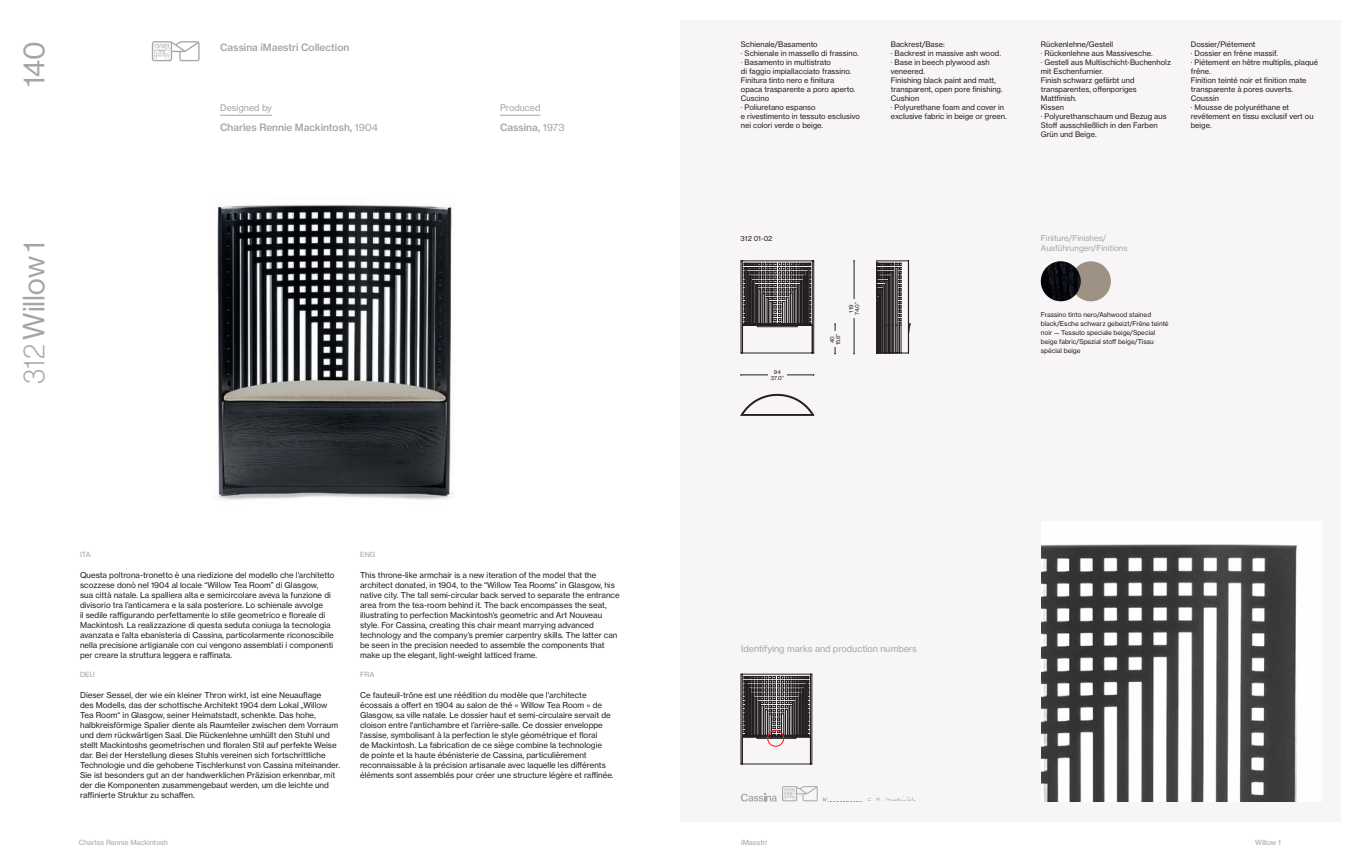
<style>
.page{position:relative;width:1361px;height:865px;background:#fff}
.page>*{position:absolute;margin:0;border:0;box-sizing:border-box;transform-origin:0 0}
.t1{font:30px "Haas Grot Disp 55 Roman";color:#a5a5a9}
.t2{font:500 10px "Haas Grot Text 65";color:#a5a5a9}
.t3{font:9px "Haas Grot Text 55 Roman";color:#a5a5a9}
.t4{font:8px/10px "Haas Grot Text 55 Roman";color:#231f20}
.t5{font:8px/10px "Haas Grot Text 55 Roman";color:#a5a5a9}
.t6{font:7.5px/9px "Haas Grot Text 55 Roman";color:#231f20}
.t7{font:7px "Haas Grot Text 55 Roman";color:#a5a5a9}
.t8{font:7px "Haas Grot Text 55 Roman";color:#231f20}
.t9{font:6.5px/9px "Haas Grot Text 55 Roman";color:#231f20}
.t10{font:5.5px/6px "Haas Grot Text 55 Roman";letter-spacing:-.01em;color:#231f20;text-align:center}
.s1{font-family:"Haas Grot Disp 35";font-weight:100}
.s2{font-family:"Haas Grot Text 55 Roman";font-weight:400}
</style>
<div class="page">
<div style="left:680px;top:20px;width:661px;height:801px;background:#f8f5f6"></div>
<img style="left:217px;top:204px;width:237px;height:296px">
<img style="left:1041px;top:544px;width:256px;height:257px">
<div style="left:1071px;top:261px;width:40px;height:40px;background:#9d9283;border-radius:50%"></div>
<hr style="left:220px;top:115px;width:52px;height:1px;background:#a5a5a9">
<hr style="left:500px;top:115px;width:40px;height:1px;background:#a5a5a9">
<svg style="left:151px;top:43px;width:47px;height:19px"></svg>
<svg style="left:152px;top:41px;width:48px;height:20px"></svg>
<svg style="left:741px;top:261px;width:73px;height:92px"></svg>
<svg style="left:741px;top:674px;width:71px;height:90px"></svg>
<hr style="left:741px;top:375px;width:73px;height:1px;background:#231f20">
<div style="left:768px;top:369px;width:18px;height:12px;background:#f8f5f6"></div>
<hr style="left:835px;top:324px;width:1px;height:30px;background:#231f20">
<hr style="left:854px;top:261px;width:1px;height:93px;background:#231f20">
<div style="left:829px;top:332px;width:12px;height:15px;background:#f8f5f6"></div>
<div style="left:848px;top:300px;width:12px;height:18px;background:#f8f5f6"></div>
<svg style="left:741px;top:393px;width:73px;height:22px"></svg>
<svg style="left:876px;top:261px;width:34px;height:93px"></svg>
<hr style="left:908px;top:261px;width:1px;height:92px;background:#231f20">
<hr style="left:876px;top:261px;width:1px;height:92px;background:#231f20">
<div style="left:767px;top:729px;width:17px;height:17px;border:1px solid #ee1d23;border-radius:50%"></div>
<img style="left:1041px;top:261px;width:39px;height:40px;border-radius:20px">
<svg style="left:741px;top:786px;width:76px;height:16px"></svg>
<svg style="left:823px;top:796px;width:92px;height:5px"></svg>
<h1 class="t1" style="left:17px;top:87px;width:47px;rotate:-90deg">140</h1>
<h1 class="t1" style="left:17px;top:384px;width:144px;rotate:-90deg"><span class="s1">312</span> Willow 1</h1>
<p class="t2" style="left:220px;top:41px;width:131px">Cassina iMaestri Collection</p>
<p class="t3" style="left:220px;top:102px;width:53px">Designed by</p>
<p class="t2" style="left:220px;top:121px;width:159px">Charles Rennie Mackintosh, <span class="s2">1904</span></p>
<p class="t3" style="left:500px;top:102px;width:42px">Produced</p>
<p class="t2" style="left:500px;top:121px;width:66px">Cassina, <span class="s2">1973</span></p>
<p class="t6" style="left:741px;top:40px;width:120px">Schienale/Basamento<br>· Schienale in massello di frassino. · Basamento in multistrato<br>di faggio impiallacciato frassino.<br>Finitura tinto nero e finitura<br>opaca trasparente a poro aperto.<br>Cuscino<br>· Poliuretano espanso<br>e rivestimento in tessuto esclusivo nei colori verde o beige.</p>
<p class="t6" style="left:1041px;top:40px;width:131px">Rückenlehne/Gestell<br>· Rückenlehne aus Massivesche.<br>· Gestell aus Multischicht-Buchenholz mit Eschenfurnier.<br>Finish schwarz gefärbt und transparentes, offenporiges<br>Mattfinish.<br>Kissen<br>· Polyurethanschaum und Bezug aus<br>Stoff ausschließlich in den Farben<br>Grün und Beige.</p>
<p class="t6" style="left:891px;top:40px;width:117px">Backrest/Base:<br>· Backrest in massive ash wood.<br>· Base in beech plywood ash veneered.<br>Finishing black paint and matt, transparent, open pore finishing.<br>Cushion<br>· Polyurethane foam and cover in exclusive fabric in beige or green.</p>
<p class="t6" style="left:1191px;top:40px;width:129px">Dossier/Piétement<br>· Dossier en frêne massif.<br>· Piétement en hêtre multiplis, plaqué frêne.<br>Finition teinté noir et finition mate transparente à pores ouverts.<br>Coussin<br>· Mousse de polyuréthane et revêtement en tissu exclusif vert ou beige.</p>
<p class="t8" style="left:740px;top:234px;width:33px">312 01-02</p>
<p class="t10" style="left:771px;top:369px;width:14px">94<br>37.0”</p>
<p class="t10" style="left:829px;top:345px;width:13px;rotate:-90deg">40<br>15.6”</p>
<p class="t10" style="left:848px;top:315px;width:14px;rotate:-90deg">119<br>74.0”</p>
<p class="t5" style="left:1041px;top:233px;width:88px">Finiture/Finishes/<br>Ausführungen/Finitions</p>
<p class="t9" style="left:1041px;top:310px;width:129px">Frassino tinto nero/Ashwood stained black/Esche schwarz gebeizt/Frêne teinté noir — Tessuto speciale beige/Special beige fabric/Spezial stoff beige/Tissu spécial beige</p>
<p class="t7" style="left:80px;top:550px;width:12px">ITA</p>
<p class="t7" style="left:360px;top:550px;width:17px">ENG</p>
<p class="t4" style="left:80px;top:570px;width:256px">Questa poltrona-tronetto è una riedizione del modello che l’architetto scozzese donò nel 1904 al locale “Willow Tea Room” di Glasgow,<br>sua città natale. La spalliera alta e semicircolare aveva la funzione di divisorio tra l’anticamera e la sala posteriore. Lo schienale avvolge<br>il sedile raffigurando perfettamente lo stile geometrico e floreale di Mackintosh. La realizzazione di questa seduta coniuga la tecnologia avanzata e l’alta ebanisteria di Cassina, particolarmente riconoscibile nella precisione artigianale con cui vengono assemblati i componenti per creare la struttura leggera e raffinata.</p>
<p class="t4" style="left:360px;top:570px;width:261px">This throne-like armchair is a new iteration of the model that the architect donated, in 1904, to the “Willow Tea Rooms” in Glasgow, his native city. The tall semi-circular back served to separate the entrance area from the tea-room behind it. The back encompasses the seat, illustrating to perfection Mackintosh’s geometric and Art Nouveau style. For Cassina, creating this chair meant marrying advanced technology and the company’s premier carpentry skills. The latter can be seen in the precision needed to assemble the components that make up the elegant, light-weight latticed frame.</p>
<p class="t4" style="left:80px;top:690px;width:261px">Dieser Sessel, der wie ein kleiner Thron wirkt, ist eine Neuauflage<br>des Modells, das der schottische Architekt 1904 dem Lokal „Willow Tea Room“ in Glasgow, seiner Heimatstadt, schenkte. Das hohe, halbkreisförmige Spalier diente als Raumteiler zwischen dem Vorraum und dem rückwärtigen Saal. Die Rückenlehne umhüllt den Stuhl und stellt Mackintoshs geometrischen und floralen Stil auf perfekte Weise dar. Bei der Herstellung dieses Stuhls vereinen sich fortschrittliche Technologie und die gehobene Tischlerkunst von Cassina miteinander.<br>Sie ist besonders gut an der handwerklichen Präzision erkennbar, mit der die Komponenten zusammengebaut werden, um die leichte und raffinierte Struktur zu schaffen.</p>
<p class="t4" style="left:360px;top:690px;width:255px">Ce fauteuil-trône est une réédition du modèle que l'architecte écossais a offert en 1904 au salon de thé « Willow Tea Room » de Glasgow, sa ville natale. Le dossier haut et semi-circulaire servait de cloison entre l'antichambre et l’arrière-salle. Ce dossier enveloppe l'assise, symbolisant à la perfection le style géométrique et floral<br>de Mackintosh. La fabrication de ce siège combine la technologie<br>de pointe et la haute ébénisterie de Cassina, particulièrement reconnaissable à la précision artisanale avec laquelle les différents éléments sont assemblés pour créer une structure légère et raffinée.</p>
<p class="t7" style="left:80px;top:670px;width:16px">DEU</p>
<p class="t7" style="left:360px;top:670px;width:16px">FRA</p>
<p class="t3" style="left:741px;top:642px;width:177px">Identifying marks and production numbers</p>
<p class="t7" style="left:79px;top:837px;width:90px">Charles Rennie Mackintosh</p>
<p class="t7" style="left:741px;top:838px;width:27px">iMaestri</p>
<p class="t7" style="left:1255px;top:838px;width:27px">Willow 1</p>
</div>
